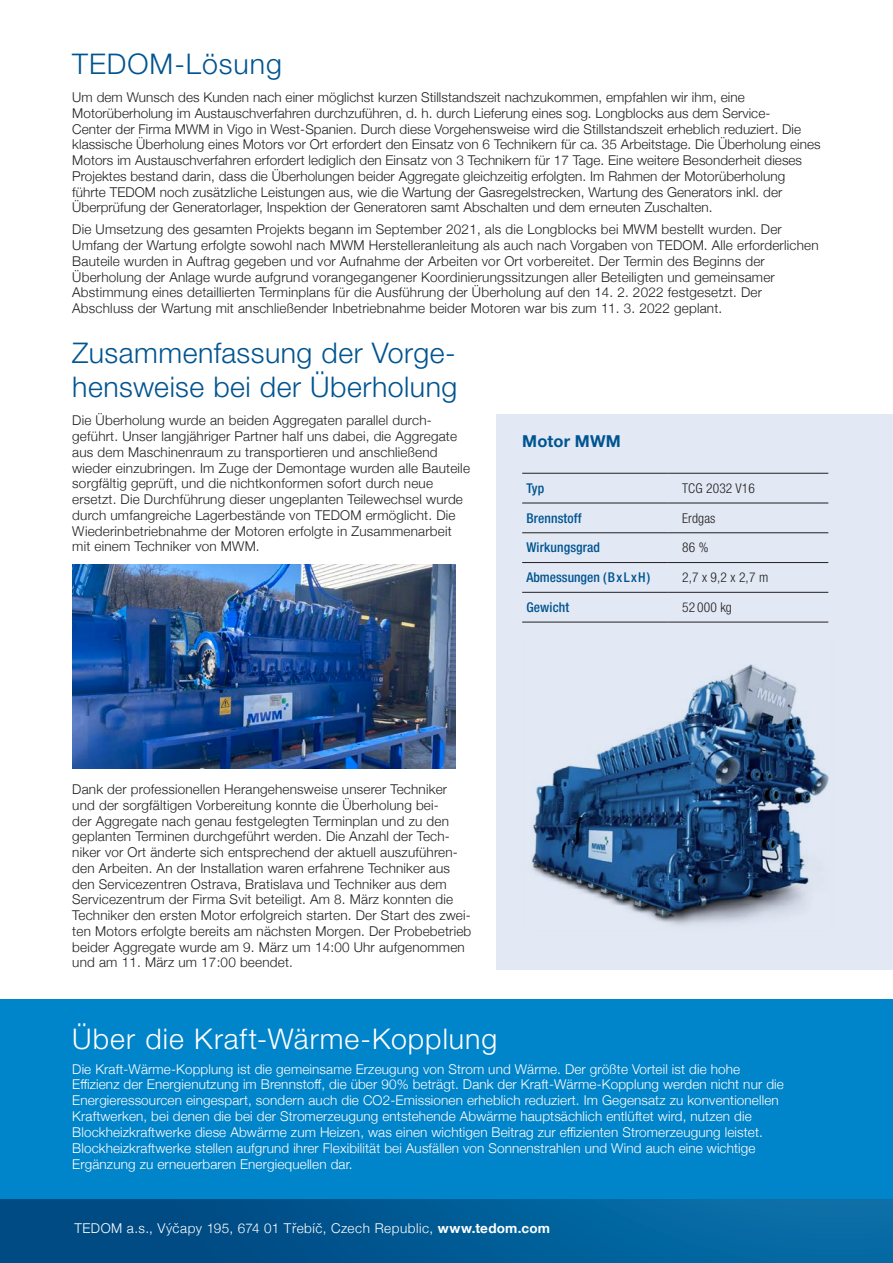
<style>
.page{position:relative;width:893px;height:1263px;background:#fff}
.page>*{position:absolute;margin:0;border:0;box-sizing:border-box;transform-origin:0 0}
.t1{font:300 28.5px/34.2px "Helvetica Neue LT Pro";letter-spacing:.015em;color:#005490}
.t2{font:300 28.5px "Helvetica Neue LT Pro";letter-spacing:.035em;color:#fff}
.t3{font:300 28.5px "Helvetica Neue LT Pro";letter-spacing:.035em;color:#005490}
.t4{font:700 16.5px "Helvetica Neue LT Pro";letter-spacing:.01em;color:#005490}
.t5{font:300 13.5px/15.8px "Helvetica Neue";letter-spacing:.015em;color:#231f20}
.t6{font:300 13.5px/15.9px "Helvetica Neue";letter-spacing:.01em;color:#fff}
.t7{font:300 13.5px "Helvetica Neue";letter-spacing:.04em;color:#fff}
.t8{font:500 condensed 13.5px "Helvetica Neue LT Pro";letter-spacing:.01em;color:#005490}
.t9{font:300 condensed 13.5px "Helvetica Neue LT Pro";letter-spacing:.01em;color:#231f20}
.s1{font-weight:700}
</style>
<div class="page">
<div style="left:0;top:999px;width:893px;height:255px;background:#0084ca"></div>
<div style="left:496px;top:415px;width:397px;height:555px;background:#e2e9f5"></div>
<div style="left:0;top:1199px;width:893px;height:64px;background:linear-gradient(to right,#00457e,#0771aa)"></div>
<img style="left:72px;top:564px;width:383px;height:205px">
<img style="left:531px;top:664px;width:298px;height:262px">
<hr style="left:522px;top:473px;width:145px;height:1px;background:#231f20">
<hr style="left:667px;top:473px;width:161px;height:1px;background:#231f20">
<hr style="left:667px;top:503px;width:161px;height:1px;background:#231f20">
<hr style="left:667px;top:532px;width:161px;height:1px;background:#231f20">
<hr style="left:667px;top:562px;width:161px;height:1px;background:#231f20">
<hr style="left:667px;top:592px;width:161px;height:1px;background:#231f20">
<hr style="left:667px;top:622px;width:161px;height:1px;background:#231f20">
<hr style="left:522px;top:503px;width:145px;height:1px;background:#231f20">
<hr style="left:522px;top:532px;width:145px;height:1px;background:#231f20">
<hr style="left:522px;top:562px;width:145px;height:1px;background:#231f20">
<hr style="left:522px;top:592px;width:145px;height:1px;background:#231f20">
<hr style="left:522px;top:622px;width:145px;height:1px;background:#231f20">
<h1 class="t3" style="left:72px;top:46px;width:211px">TEDOM-Lösung</h1>
<p class="t5" style="left:72px;top:88px;width:750px">Um dem Wunsch des Kunden nach einer möglichst kurzen Stillstandszeit nachzukommen, empfahlen wir ihm, eine Motorüberholung im Austauschverfahren durchzuführen, d. h. durch Lieferung eines sog. Longblocks aus dem Service-<br>Center der Firma MWM in Vigo in West-Spanien. Durch diese Vorgehensweise wird die Stillstandszeit erheblich reduziert. Die klassische Überholung eines Motors vor Ort erfordert den Einsatz von 6 Technikern für ca. 35 Arbeitstage. Die Überholung eines Motors im Austauschverfahren erfordert lediglich den Einsatz von 3 Technikern für 17 Tage. Eine weitere Besonderheit dieses Projektes bestand darin, dass die Überholungen beider Aggregate gleichzeitig erfolgten. Im Rahmen der Motorüberholung führte TEDOM noch zusätzliche Leistungen aus, wie die Wartung der Gasregelstrecken, Wartung des Generators inkl. der Überprüfung der Generatorlager, Inspektion der Generatoren samt Abschalten und dem erneuten Zuschalten.</p>
<p class="t5" style="left:72px;top:221px;width:748px">Die Umsetzung des gesamten Projekts begann im September 2021, als die Longblocks bei MWM bestellt wurden. Der Umfang der Wartung erfolgte sowohl nach MWM Herstelleranleitung als auch nach Vorgaben von TEDOM. Alle erforderlichen Bauteile wurden in Auftrag gegeben und vor Aufnahme der Arbeiten vor Ort vorbereitet. Der Termin des Beginns der Überholung der Anlage wurde aufgrund vorangegangener Koordinierungssitzungen aller Beteiligten und gemeinsamer Abstimmung eines detaillierten Terminplans für die Ausführung der Überholung auf den 14. 2. 2022 festgesetzt. Der Abschluss der Wartung mit anschließender Inbetriebnahme beider Motoren war bis zum 11. 3. 2022 geplant.</p>
<h1 class="t1" style="left:72px;top:335px;width:386px">Zusammenfassung der Vorge&shy;hensweise bei der Überholung</h1>
<p class="t5" style="left:72px;top:412px;width:399px">Die Überholung wurde an beiden Aggregaten parallel durch&shy;geführt. Unser langjähriger Partner half uns dabei, die Aggregate aus dem Maschinenraum zu transportieren und anschließend wieder einzubringen. Im Zuge der Demontage wurden alle Bauteile sorgfältig geprüft, und die nichtkonformen sofort durch neue ersetzt. Die Durchführung dieser ungeplanten Teilewechsel wurde durch umfangreiche Lagerbestände von TEDOM ermöglicht. Die Wiederinbetriebnahme der Motoren erfolgte in Zusammenarbeit mit einem Techniker von MWM.</p>
<p class="t4" style="left:522px;top:431px;width:100px">Motor MWM</p>
<p class="t8" style="left:526px;top:480px;width:19px">Typ</p>
<p class="t9" style="left:682px;top:480px;width:74px">TCG 2032 V16</p>
<p class="t8" style="left:526px;top:510px;width:57px">Brennstoff</p>
<p class="t9" style="left:682px;top:510px;width:35px">Erdgas</p>
<p class="t8" style="left:526px;top:540px;width:75px">Wirkungsgrad</p>
<p class="t9" style="left:682px;top:540px;width:28px">86 %</p>
<p class="t8" style="left:526px;top:569px;width:126px">Abmessungen (BxLxH)</p>
<p class="t9" style="left:682px;top:570px;width:88px">2,7 x 9,2 x 2,7 m</p>
<p class="t8" style="left:526px;top:599px;width:44px">Gewicht</p>
<p class="t9" style="left:682px;top:599px;width:51px">52 000 kg</p>
<p class="t5" style="left:72px;top:780px;width:401px">Dank der professionellen Herangehensweise unserer Techniker und der sorgfältigen Vorbereitung konnte die Überholung bei-<br>der Aggregate nach genau festgelegten Terminplan und zu den geplanten Terminen durchgeführt werden. Die Anzahl der Tech&shy;niker vor Ort änderte sich entsprechend der aktuell auszuführen&shy;den Arbeiten. An der Installation waren erfahrene Techniker aus den Servicezentren Ostrava, Bratislava und Techniker aus dem Servicezentrum der Firma Svit beteiligt. Am 8. März konnten die Techniker den ersten Motor erfolgreich starten. Der Start des zwei&shy;ten Motors erfolgte bereits am nächsten Morgen. Der Probebetrieb beider Aggregate wurde am 9. März um 14:00 Uhr aufgenommen und am 11. März um 17:00 beendet.</p>
<h1 class="t2" style="left:72px;top:1022px;width:427px">Über die Kraft-Wärme-Kopplung</h1>
<p class="t6" style="left:72px;top:1060px;width:713px">Die Kraft-Wärme-Kopplung ist die gemeinsame Erzeugung von Strom und Wärme. Der größte Vorteil ist die hohe Effizienz der Energienutzung im Brennstoff, die über 90% beträgt. Dank der Kraft-Wärme-Kopplung werden nicht nur die Energieressourcen eingespart, sondern auch die CO2-Emissionen erheblich reduziert. Im Gegensatz zu konventionellen Kraftwerken, bei denen die bei der Stromerzeugung entstehende Abwärme hauptsächlich entlüftet wird, nutzen die Blockheizkraftwerke diese Abwärme zum Heizen, was einen wichtigen Beitrag zur effizienten Stromerzeugung leistet.<br>Blockheizkraftwerke stellen aufgrund ihrer Flexibilität bei Ausfällen von Sonnenstrahlen und Wind auch eine wichtige Ergänzung zu erneuerbaren Energiequellen dar.</p>
<p class="t7" style="left:74px;top:1217px;width:477px">TEDOM a.s., Výčapy 195, 674 01 Třebíč, Czech Republic, <span class="s1">www.tedom.com</span></p>
</div>
